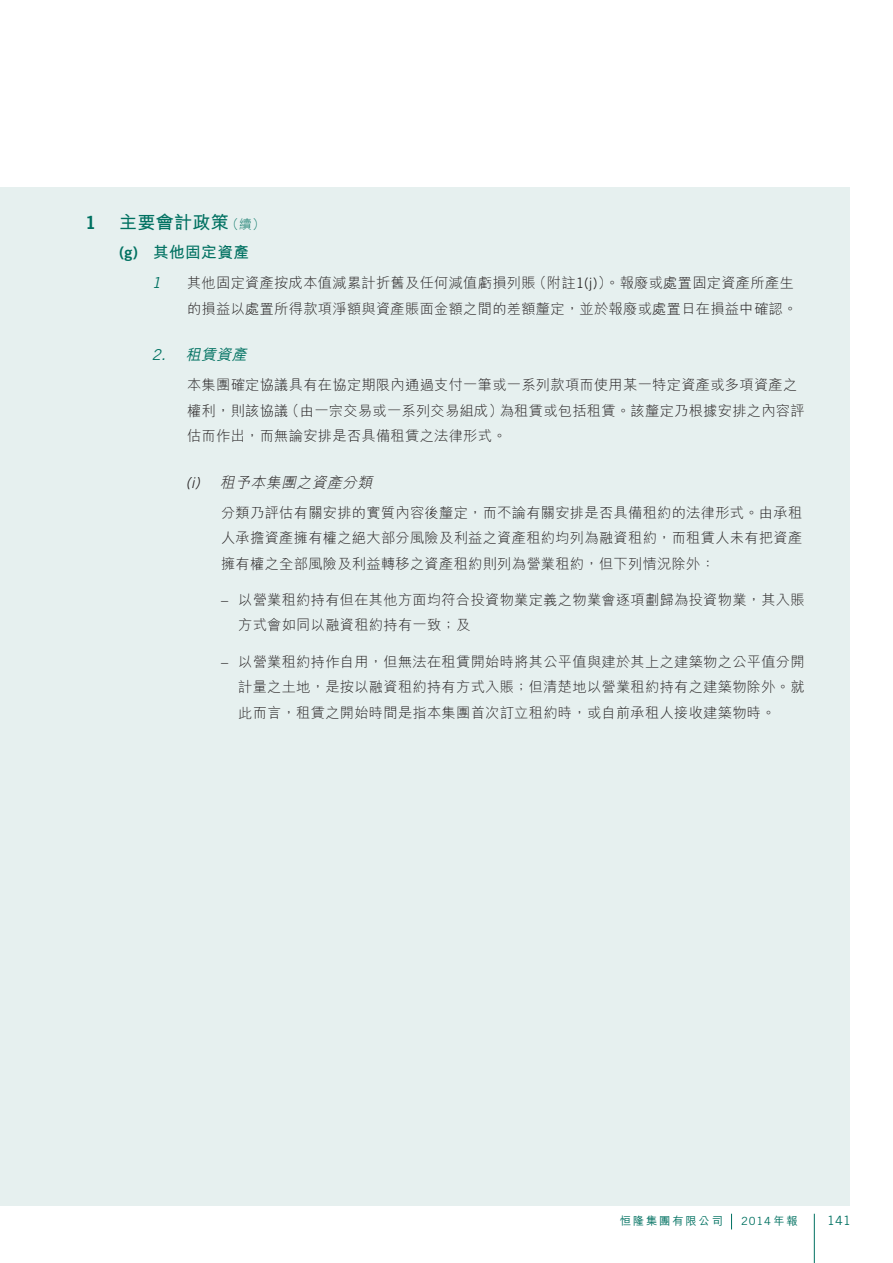
<style>
.page{position:relative;width:893px;height:1263px;background:#fff}
.page>*{position:absolute;margin:0;border:0;box-sizing:border-box;transform-origin:0 0}
.t1{font:700 18px "M Hei HK";letter-spacing:.02em;color:#007161}
.t2{font:18px "Trade Gothic LT Std Bd 2";color:#007161}
.t3{font:700 15.75px "M Hei HK";letter-spacing:.02em;color:#007161}
.t4{font:italic 300 15px "M Hei HK";color:#231f20}
.t5{font:italic 500 15px "M Hei HK";color:#007161}
.t6{font:italic 15px "Trade Gothic LT Std";color:#007161}
.t7{font:300 14.25px/25.5px "M Hei HK";letter-spacing:.02em;color:#231f20}
.t8{font:12.75px "Trade Gothic LT Std";color:#007161}
.t9{font:500 11.25px "M Hei HK";letter-spacing:.165em;color:#007161}
.t10{font:11.25px "Trade Gothic LT Std";color:#007161}
.s1{font-weight:300;font-size:12.75px}
.s2{font-family:"Trade Gothic LT Std Bd 2";font-weight:400}
.s3{font-family:"Trade Gothic LT Std"}
.s4{font-family:"Trade Gothic LT Std";font-weight:400}
.s5{font-family:"M Hei HK";font-weight:500}
</style>
<div class="page">
<div style="left:0;top:187px;width:850px;height:1018px;background:#e6f0ef"></div>
<svg style="left:731px;top:1214px;width:1px;height:15px"></svg>
<hr style="left:814px;top:1214px;width:1px;height:49px;background:#007161">
<p class="t2" style="left:85px;top:211px;width:12px">1</p>
<p class="t1" style="left:119px;top:209px;width:147px">主要會計政策<span class="s1">（續）</span></p>
<p class="t3" style="left:119px;top:241px;width:132px"><span class="s2">(g)</span> 其他固定資產</p>
<p class="t6" style="left:152px;top:274px;width:14px">1</p>
<p class="t7" style="left:187px;top:270px;width:612px">其他固定資產按成本值減累計折舊及任何減值虧損列賬（附註<span class="s3">1(j)</span>）。報廢或處置固定資產所產生的損益以處置所得款項淨額與資產賬面金額之間的差額釐定，並於報廢或處置日在損益中確認。</p>
<p class="t5" style="left:152px;top:344px;width:101px"><span class="s4">2.</span> 租賃資產</p>
<p class="t7" style="left:187px;top:372px;width:619px">本集團確定協議具有在協定期限內通過支付一筆或一系列款項而使用某一特定資產或多項資產之權利，則該協議（由一宗交易或一系列交易組成）為租賃或包括租賃。該釐定乃根據安排之內容評估而作出，而無論安排是否具備租賃之法律形式。</p>
<p class="t4" style="left:186px;top:475px;width:191px"><span class="s3">(i)</span> 租予本集團之資產分類</p>
<p class="t7" style="left:221px;top:500px;width:583px;text-align:justify">分類乃評估有關安排的實質內容後釐定，而不論有關安排是否具備租約的法律形式。由承租人承擔資產擁有權之絕大部分風險及利益之資產租約均列為融資租約，而租賃人未有把資產擁有權之全部風險及利益轉移之資產租約則列為營業租約，但下列情況除外：</p>
<p class="t7" style="left:238px;top:587px;width:568px;text-indent:-17px"><span class="s3">–</span> 以營業租約持有但在其他方面均符合投資物業定義之物業會逐項劃歸為投資物業，其入賬方式會如同以融資租約持有一致；及</p>
<p class="t7" style="left:238px;top:648px;width:568px;text-align:justify;text-indent:-17px"><span class="s3">–</span> 以營業租約持作自用，但無法在租賃開始時將其公平值與建於其上之建築物之公平值分開計量之土地，是按以融資租約持有方式入賬；但清楚地以營業租約持有之建築物除外。就此而言，租賃之開始時間是指本集團首次訂立租約時，或自前承租人接收建築物時。</p>
<p class="t9" style="left:620px;top:1212px;width:104px">恒隆集團有限公司</p>
<p class="t10" style="left:741px;top:1214px;width:58px">2014 <span class="s5">年報</span></p>
<p class="t8" style="left:827px;top:1212px;width:25px">141</p>
</div>
